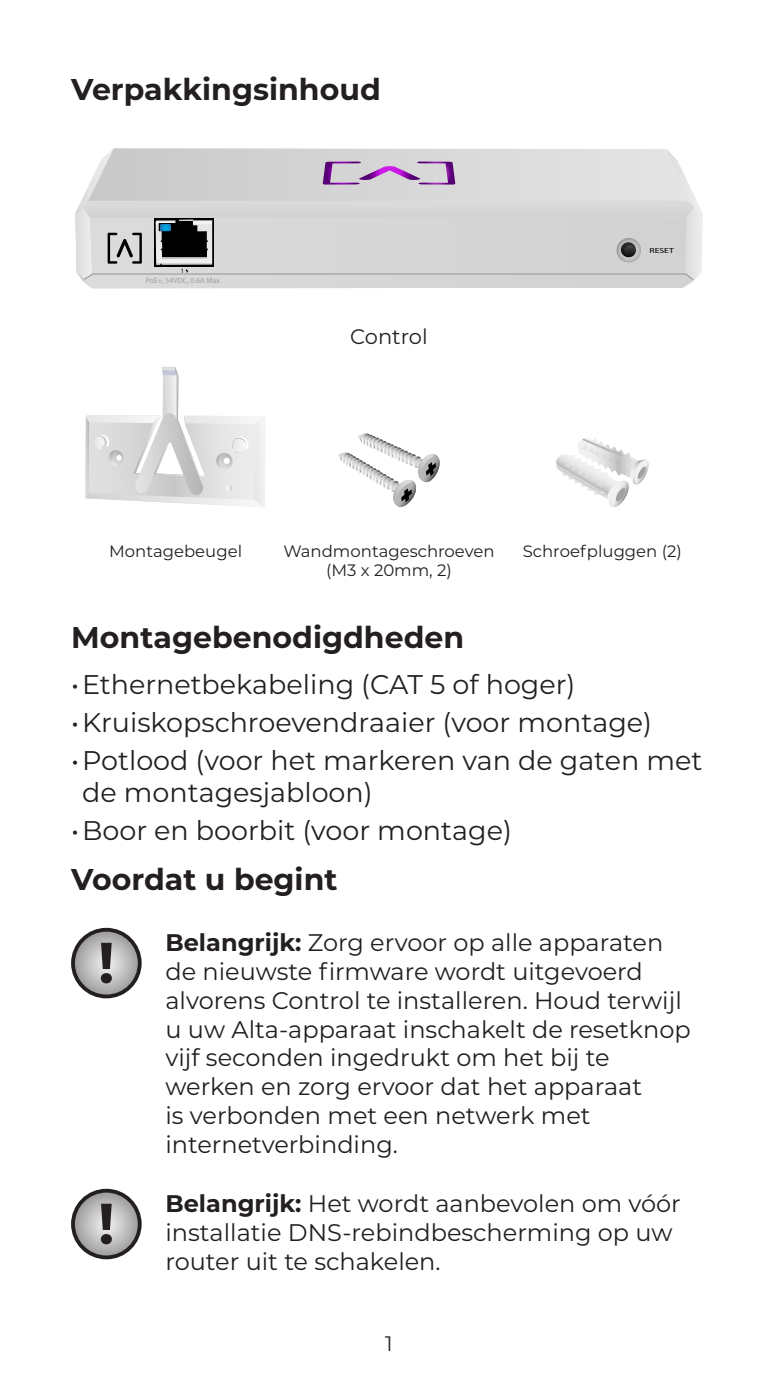
<style>
.page{position:relative;width:778px;height:1383px;background:#fff}
.page>*{position:absolute;margin:0;border:0;box-sizing:border-box;transform-origin:0 0}
.Heading_1{font:700 30px "Montserrat";color:#231f20}
.t1{font:27px/32.4px "Montserrat";color:#231f20}
.Note_Text{font:24px/28.8px "Montserrat";color:#231f20}
.Package_Contents_Text{font:21px "Montserrat";color:#231f20}
.t2{font:21px "Montserrat";color:#24272a}
.Package_Contents_Text-2{font:16.5px/19.8px "Montserrat";color:#231f20;text-align:center}
.t3{font:7.8px "Myriad Pro";color:#9f9f9f}
.t4{font:7.5px "Myriad Pro";color:#000;scale:1.31 1}
.t5{font:6.6px "Myriad Pro";color:#000}
.s1{font-weight:700}
</style>
<div class="page">
<svg style="left:75px;top:148px;width:627px;height:140px;background:#d1cfd1"></svg>
<svg style="left:85px;top:366px;width:180px;height:141px"></svg>
<svg style="left:338px;top:433px;width:102px;height:75px"></svg>
<svg style="left:556px;top:438px;width:92px;height:69px"></svg>
<svg style="left:73px;top:929px;width:67px;height:67px;background:#aaa9a9"></svg>
<div style="left:71px;top:927px;width:71px;height:71px;border:4px solid #231f20;border-radius:50%"></div>
<svg style="left:101px;top:942px;width:11px;height:41px"></svg>
<svg style="left:73px;top:1190px;width:67px;height:67px;background:#aaa9a9"></svg>
<div style="left:71px;top:1188px;width:71px;height:71px;border:4px solid #231f20;border-radius:50%"></div>
<svg style="left:101px;top:1203px;width:11px;height:41px"></svg>
<p class="Heading_1" style="left:71px;top:68px;width:311px">Verpakkingsinhoud</p>
<p class="t5" style="left:181px;top:266px;width:5px">1</p>
<p class="t3" style="left:146px;top:276px;width:76px">PoE+, 54VDC, 0.6A Max</p>
<p class="Package_Contents_Text" style="left:350px;top:322px;width:79px">Control</p>
<p class="t4" style="left:649px;top:246px;width:20px">RESET</p>
<p class="Package_Contents_Text-2" style="left:109px;top:540px;width:135px">Montagebeugel</p>
<p class="Package_Contents_Text-2" style="left:283px;top:540px;width:213px">Wandmontageschroeven (M3 x 20mm, 2)</p>
<p class="Package_Contents_Text-2" style="left:523px;top:540px;width:161px">Schroefpluggen (2)</p>
<p class="Heading_1" style="left:71px;top:616px;width:394px">Montagebenodigdheden</p>
<p class="t1" style="left:71px;top:667px;width:505px">•Ethernetbekabeling (CAT 5 of hoger)</p>
<p class="t1" style="left:71px;top:705px;width:582px">•Kruiskopschroevendraaier (voor montage)</p>
<p class="t1" style="left:82px;top:743px;width:621px;text-indent:-11px">•Potlood (voor het markeren van de gaten met de montagesjabloon)</p>
<p class="t1" style="left:71px;top:813px;width:442px">•Boor en boorbit (voor montage)</p>
<p class="Heading_1" style="left:71px;top:858px;width:268px">Voordat u begint</p>
<p class="Note_Text" style="left:165px;top:927px;width:527px"><span class="s1">Belangrijk:</span> Zorg ervoor op alle apparaten de nieuwste firmware wordt uitgevoerd alvorens Control te installeren. Houd terwijl u uw Alta-apparaat inschakelt de resetknop vijf seconden ingedrukt om het bij te werken en zorg ervoor dat het apparaat<br>is verbonden met een netwerk met internetverbinding.</p>
<p class="Note_Text" style="left:165px;top:1188px;width:517px"><span class="s1">Belangrijk:</span> Het wordt aanbevolen om vóór installatie DNS-rebindbescherming op uw router uit te schakelen.</p>
<p class="t2" style="left:385px;top:1328px;width:9px">1</p>
</div>
